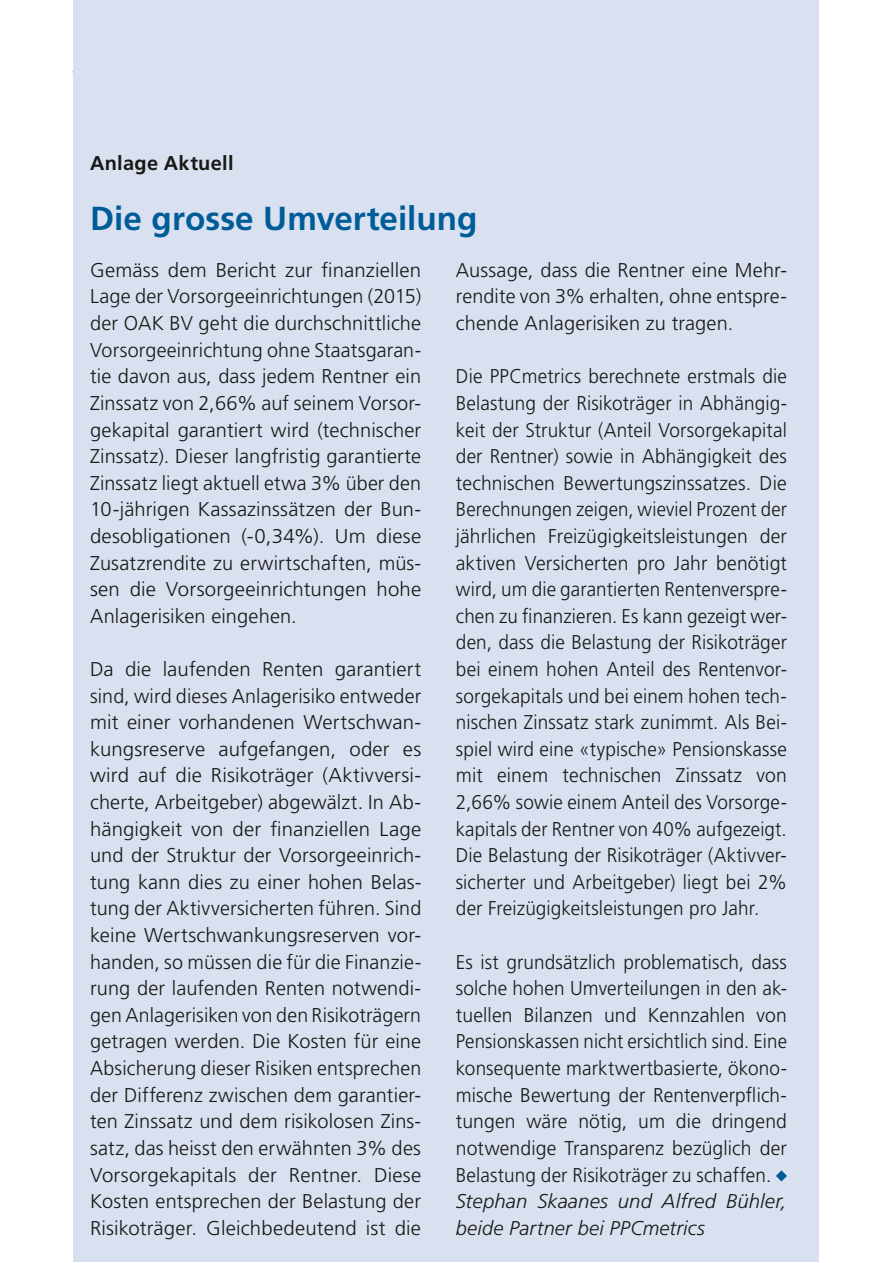
<style>
.page{position:relative;width:893px;height:1263px;background:#fff}
.page>*{position:absolute;margin:0;border:0;box-sizing:border-box;transform-origin:0 0}
.t1{font:700 33.3px "Frutiger LT Pro";letter-spacing:.005em;color:#005c99}
.t2{font:300 19.95px/26.5px "Frutiger LT Pro";letter-spacing:.005em;color:#181917;text-align:justify}
.t3{font:300 19.95px/26.5px "Frutiger LT Pro";letter-spacing:.005em;color:#181917;text-align:justify;scale:.95 1}
.t4{font:italic 300 19.95px/26.5px "Frutiger LT Pro";letter-spacing:.005em;color:#181917}
.t5{font:700 19.95px "Frutiger LT Pro";letter-spacing:.02em;color:#181917}
</style>
<div class="page">
<div style="left:73px;top:0;width:745px;height:1261px;background:#d9e1f0"></div>
<svg style="left:776px;top:1170px;width:11px;height:12px"></svg>
<p class="t5" style="left:90px;top:156px;width:145px">Anlage Aktuell</p>
<h1 class="t1" style="left:90px;top:207px;width:389px">Die grosse Umverteilung</h1>
<p class="t2" style="left:90px;top:258px;width:333px">Gemäss dem Bericht zur finanziellen Lage der Vorsorgeeinrichtungen (2015) der OAK BV geht die durchschnittliche Vorsorgeeinrichtung ohne Staatsgaran&shy;tie davon aus, dass jedem Rentner ein Zinssatz von 2,66% auf seinem Vorsor&shy;gekapital garantiert wird (technischer Zinssatz). Dieser langfristig garantierte Zinssatz liegt aktuell etwa 3% über den 10-jährigen Kassazinssätzen der Bun&shy;desobligationen (-0,34%). Um diese Zusatzrendite zu erwirtschaften, müs&shy;sen die Vorsorgeeinrichtungen hohe Anlagerisiken eingehen.</p>
<p class="t2" style="left:90px;top:657px;width:333px">Da die laufenden Renten garantiert sind, wird dieses Anlagerisiko entweder mit einer vorhandenen Wertschwan&shy;kungsreserve aufgefangen, oder es wird auf die Risikoträger (Aktivversi&shy;cherte, Arbeitgeber) abgewälzt. In Ab&shy;hängigkeit von der finanziellen Lage und der Struktur der Vorsorgeeinrich&shy;tung kann dies zu einer hohen Belas&shy;tung der Aktivversicherten führen. Sind keine Wertschwankungsreserven vor&shy;handen, so müssen die für die Finanzie&shy;rung der laufenden Renten notwendi&shy;gen Anlagerisiken von den Risikoträgern getragen werden. Die Kosten für eine Absicherung dieser Risiken entsprechen der Differenz zwischen dem garantier&shy;ten Zinssatz und dem risikolosen Zins&shy;satz, das heisst den erwähnten 3% des Vorsorgekapitals der Rentner. Diese Kosten entsprechen der Belastung der Risikoträger. Gleichbedeutend ist die</p>
<p class="t2" style="left:456px;top:258px;width:333px">Aussage, dass die Rentner eine Mehr&shy;rendite von 3% erhalten, ohne entspre&shy;chende Anlagerisiken zu tragen.</p>
<p class="t3" style="left:456px;top:365px;width:350px">Die PPCmetrics berechnete erstmals die Belastung der Risikoträger in Abhängig&shy;keit der Struktur (Anteil Vorsorgekapital der Rentner) sowie in Abhängigkeit des technischen Bewertungszinssatzes. Die Berechnungen zeigen, wieviel Prozent der jährlichen Freizügigkeitsleistungen der aktiven Versicherten pro Jahr benötigt wird, um die garantierten Rentenverspre&shy;chen zu finanzieren. Es kann gezeigt wer&shy;den, dass die Belastung der Risikoträger bei einem hohen Anteil des Rentenvor&shy;sorgekapitals und bei einem hohen tech&shy;nischen Zinssatz stark zunimmt. Als Bei&shy;spiel wird eine «typische» Pensionskasse mit einem technischen Zinssatz von 2,66% sowie einem Anteil des Vorsorge&shy;kapitals der Rentner von 40% aufgezeigt.<br>Die Belastung der Risikoträger (Aktivver&shy;sicherter und Arbeitgeber) liegt bei 2% der Freizügigkeitsleistungen pro Jahr.</p>
<p class="t3" style="left:456px;top:950px;width:350px">Es ist grundsätzlich problematisch, dass solche hohen Umverteilungen in den ak&shy;tuellen Bilanzen und Kennzahlen von Pensionskassen nicht ersichtlich sind. Eine konsequente marktwertbasierte, ökono&shy;mische Bewertung der Rentenverpflich&shy;tungen wäre nötig, um die dringend notwendige Transparenz bezüglich der Belastung der Risikoträger zu schaffen.</p>
<p class="t4" style="left:456px;top:1188px;width:332px">Stephan Skaanes und Alfred Bühler, beide Partner bei PPCmetrics</p>
</div>
